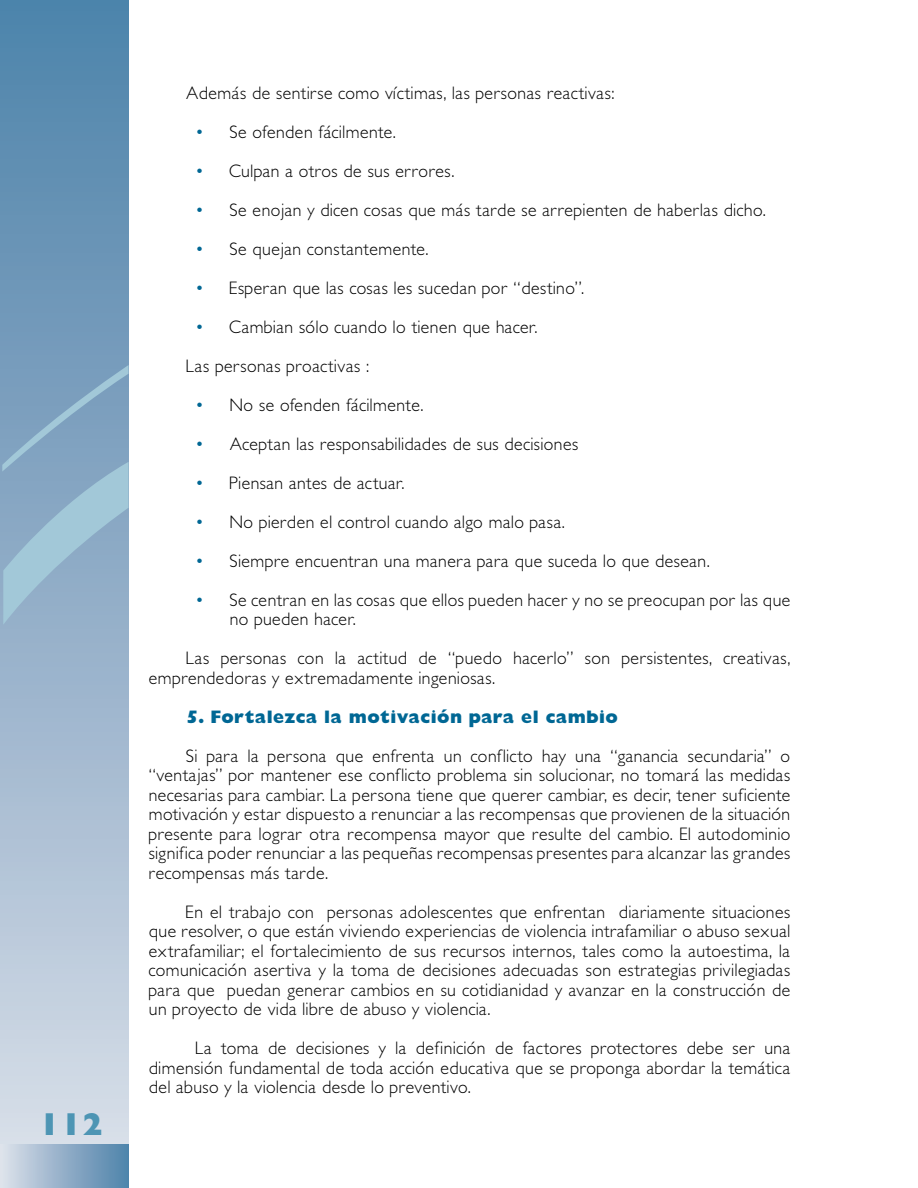
<style>
.page{position:relative;width:918px;height:1188px;background:#fff}
.page>*{position:absolute;margin:0;border:0;box-sizing:border-box;transform-origin:0 0}
.t1{font:31.5px "Gimlet Black SSK";color:#4d95b4}
.t2{font:18px/19.5px "Gimlet Light SSK";letter-spacing:.03em;color:#000}
.t3{font:18px "Gimlet Black SSK";letter-spacing:.03em;color:#006794}
.s1{color:#006794}
</style>
<div class="page">
<svg style="left:1px;top:1px;width:128px;height:1144px;background:#93b0c9"></svg>
<svg style="left:2px;top:365px;width:127px;height:260px;background:#8badc6"></svg>
<div style="left:1px;top:1145px;width:128px;height:42px;background:linear-gradient(to right,#dbdfe9,#4d82aa)"></div>
<h1 class="t1" style="left:39px;top:1106px;width:20px">112</h1>
<p class="t2" style="left:186px;top:83px;width:429px">Además de sentirse como víctimas, las personas reactivas:</p>
<p class="t2" style="left:195px;top:122px;width:202px"><span class="s1">•</span> Se ofenden fácilmente.</p>
<p class="t2" style="left:195px;top:161px;width:260px"><span class="s1">•</span> Culpan a otros de sus errores.</p>
<p class="t2" style="left:195px;top:200px;width:572px"><span class="s1">•</span> Se enojan y dicen cosas que más tarde se arrepienten de haberlas dicho.</p>
<p class="t2" style="left:195px;top:239px;width:235px"><span class="s1">•</span> Se quejan constantemente.</p>
<p class="t2" style="left:195px;top:278px;width:390px"><span class="s1">•</span> Esperan que las cosas les sucedan por “destino”.</p>
<p class="t2" style="left:186px;top:307px;width:352px;line-height:39px;text-indent:9px"><span class="s1">•</span> Cambian sólo cuando lo tienen que hacer.<br>Las personas proactivas :</p>
<p class="t2" style="left:195px;top:395px;width:229px"><span class="s1">•</span> No se ofenden fácilmente.</p>
<p class="t2" style="left:195px;top:434px;width:384px"><span class="s1">•</span> Aceptan las responsabilidades de sus decisiones</p>
<p class="t2" style="left:195px;top:473px;width:210px"><span class="s1">•</span> Piensan antes de actuar.</p>
<p class="t2" style="left:195px;top:512px;width:371px"><span class="s1">•</span> No pierden el control cuando algo malo pasa.</p>
<p class="t2" style="left:195px;top:551px;width:516px"><span class="s1">•</span> Siempre encuentran una manera para que suceda lo que desean.</p>
<p class="t2" style="left:230px;top:590px;width:562px;text-indent:-34px"><span class="s1">•</span> Se centran en las cosas que ellos pueden hacer y no se preocupan por las que no pueden hacer.</p>
<p class="t2" style="left:149px;top:649px;width:643px;text-indent:38px">Las personas con la actitud de “puedo hacerlo” son persistentes, creativas, emprendedoras y extremadamente ingeniosas.</p>
<p class="t3" style="left:186px;top:706px;width:433px">5 . Fortalezca la motivación para el cambio</p>
<p class="t2" style="left:149px;top:746px;width:643px;text-align:justify;text-indent:38px">Si para la persona que enfrenta un conflicto hay una “ganancia secundaria” o “ventajas” por mantener ese conflicto problema sin solucionar, no tomará las medidas necesarias para cambiar. La persona tiene que querer cambiar, es decir, tener suficiente motivación y estar dispuesto a renunciar a las recompensas que provienen de la situación presente para lograr otra recompensa mayor que resulte del cambio. El autodominio significa poder renunciar a las pequeñas recompensas presentes para alcanzar las grandes recompensas más tarde.</p>
<p class="t2" style="left:149px;top:902px;width:643px;text-align:justify;text-indent:38px">En el trabajo con personas adolescentes que enfrentan diariamente situaciones que resolver, o que están viviendo experiencias de violencia intrafamiliar o abuso sexual extrafamiliar; el fortalecimiento de sus recursos internos, tales como la autoestima, la comunicación asertiva y la toma de decisiones adecuadas son estrategias privilegiadas para que puedan generar cambios en su cotidianidad y avanzar en la construcción de un proyecto de vida libre de abuso y violencia.</p>
<p class="t2" style="left:149px;top:1039px;width:643px;text-align:justify;text-indent:47px">La toma de decisiones y la definición de factores protectores debe ser una dimensión fundamental de toda acción educativa que se proponga abordar la temática del abuso y la violencia desde lo preventivo.</p>
</div>
